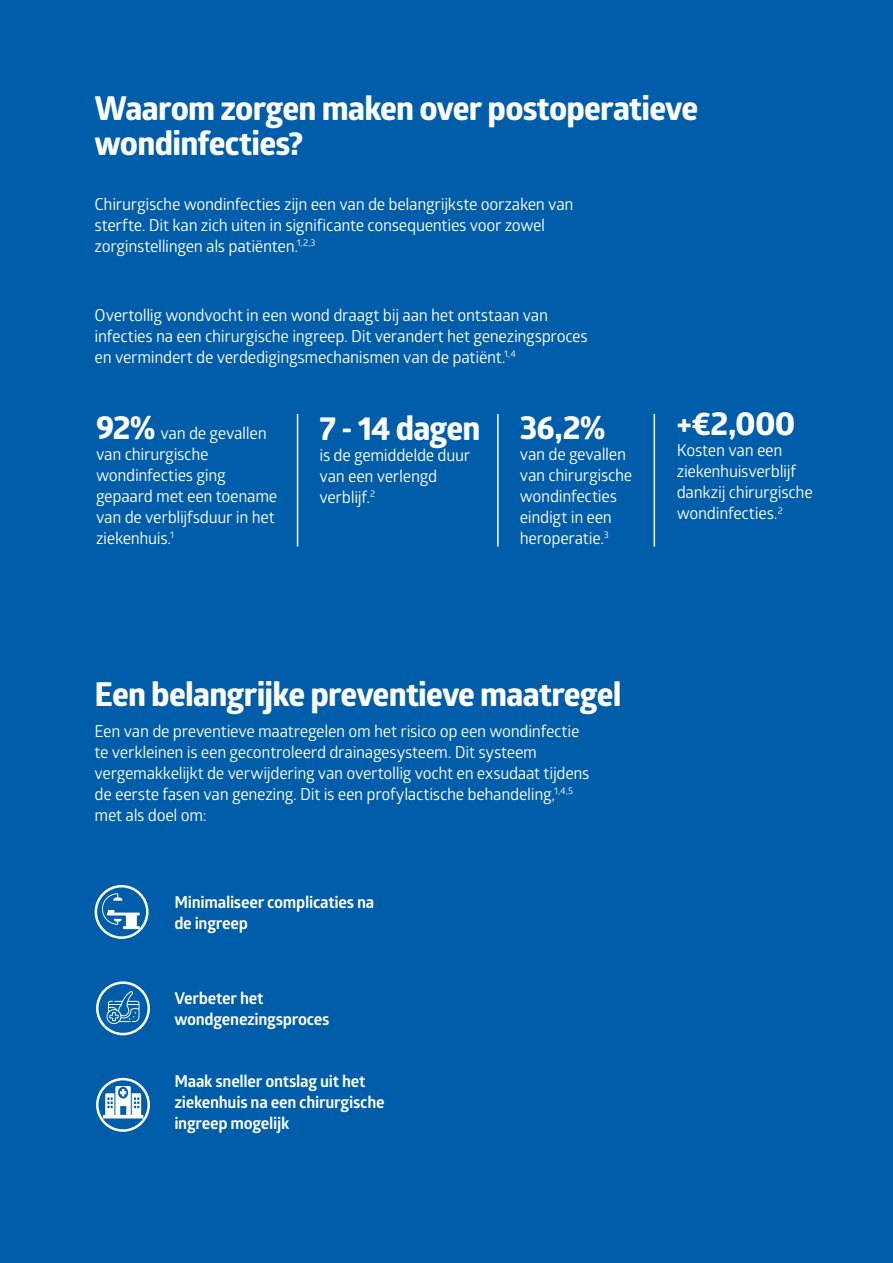
<style>
.page{position:relative;width:893px;height:1263px;background:#005da9}
.page>*{position:absolute;margin:0;border:0;box-sizing:border-box;transform-origin:0 0}
.C_Large{font:700 33px/34.5px "Globerx";letter-spacing:-.025em;color:#fff}
.C_Large-2{font:16.5px/21px "Glober";letter-spacing:-.02em;color:#fff}
.C_Large-3{font:700 16.5px/21px "Glober";letter-spacing:-.015em;color:#fff}
.s1{font-family:"Globerx";font-weight:700;font-size:33px}
</style>
<div class="page">
<svg style="left:102px;top:893px;width:38px;height:36px"></svg>
<div style="left:95px;top:885px;width:54px;height:54px;border:3px solid #fff;border-radius:50%"></div>
<svg style="left:103px;top:1086px;width:40px;height:32px"></svg>
<div style="left:96px;top:1078px;width:54px;height:54px;border:3px solid #fff;border-radius:50%"></div>
<div style="left:96px;top:981px;width:54px;height:54px;border:3px solid #fff;border-radius:50%"></div>
<svg style="left:107px;top:991px;width:32px;height:33px"></svg>
<hr style="left:297px;top:414px;width:1px;height:133px;background:#fff">
<hr style="left:497px;top:414px;width:2px;height:133px;background:#fff">
<hr style="left:654px;top:414px;width:1px;height:133px;background:#fff">
<p class="C_Large" style="left:95px;top:91px;width:605px">Waarom zorgen maken over postoperatieve wondinfecties?</p>
<p class="C_Large-2" style="left:95px;top:193px;width:480px">Chirurgische wondinfecties zijn een van de belangrijkste oorzaken van sterfte. Dit kan zich uiten in significante consequenties voor zowel zorginstellingen als patiënten.<sup>1,2,3</sup></p>
<p class="C_Large-2" style="left:95px;top:304px;width:495px">Overtollig wondvocht in een wond draagt bij aan het ontstaan van infecties na een chirurgische ingreep. Dit verandert het genezingsproces en vermindert de verdedigingsmechanismen van de patiënt.<sup>1,4</sup></p>
<p class="C_Large-2" style="left:96px;top:422px;width:183px"><span class="s1">92%</span> van de gevallen van chirurgische wondinfecties ging gepaard met een toename van de verblijfsduur in het ziekenhuis.<sup>1</sup></p>
<p class="C_Large" style="left:320px;top:411px;width:163px">7 - 14 dagen</p>
<p class="C_Large-2" style="left:320px;top:444px;width:152px">is de gemiddelde duur van een verlengd verblijf.<sup>2</sup></p>
<p class="C_Large" style="left:520px;top:409px;width:87px">36,2%</p>
<p class="C_Large-2" style="left:520px;top:443px;width:114px">van de gevallen van chirurgische wondinfecties eindigt in een heroperatie.<sup>3</sup></p>
<p class="C_Large" style="left:677px;top:406px;width:120px">+€2,000</p>
<p class="C_Large-2" style="left:677px;top:439px;width:137px">Kosten van een ziekenhuisverblijf dankzij chirurgische wondinfecties.<sup>2</sup></p>
<p class="C_Large" style="left:95px;top:676px;width:528px">Een belangrijke preventieve maatregel</p>
<p class="C_Large-2" style="left:95px;top:720px;width:496px">Een van de preventieve maatregelen om het risico op een wondinfectie te verkleinen is een gecontroleerd drainagesysteem. Dit systeem vergemakkelijkt de verwijdering van overtollig vocht en exsudaat tijdens de eerste fasen van genezing. Dit is een profylactische behandeling,<sup>1,4,5 </sup>met als doel om:</p>
<p class="C_Large-3" style="left:174px;top:891px;width:201px">Minimaliseer complicaties na de ingreep</p>
<p class="C_Large-3" style="left:174px;top:987px;width:157px">Verbeter het wondgenezingsproces</p>
<p class="C_Large-3" style="left:174px;top:1070px;width:212px">Maak sneller ontslag uit het ziekenhuis na een chirurgische ingreep mogelijk</p>
</div>
